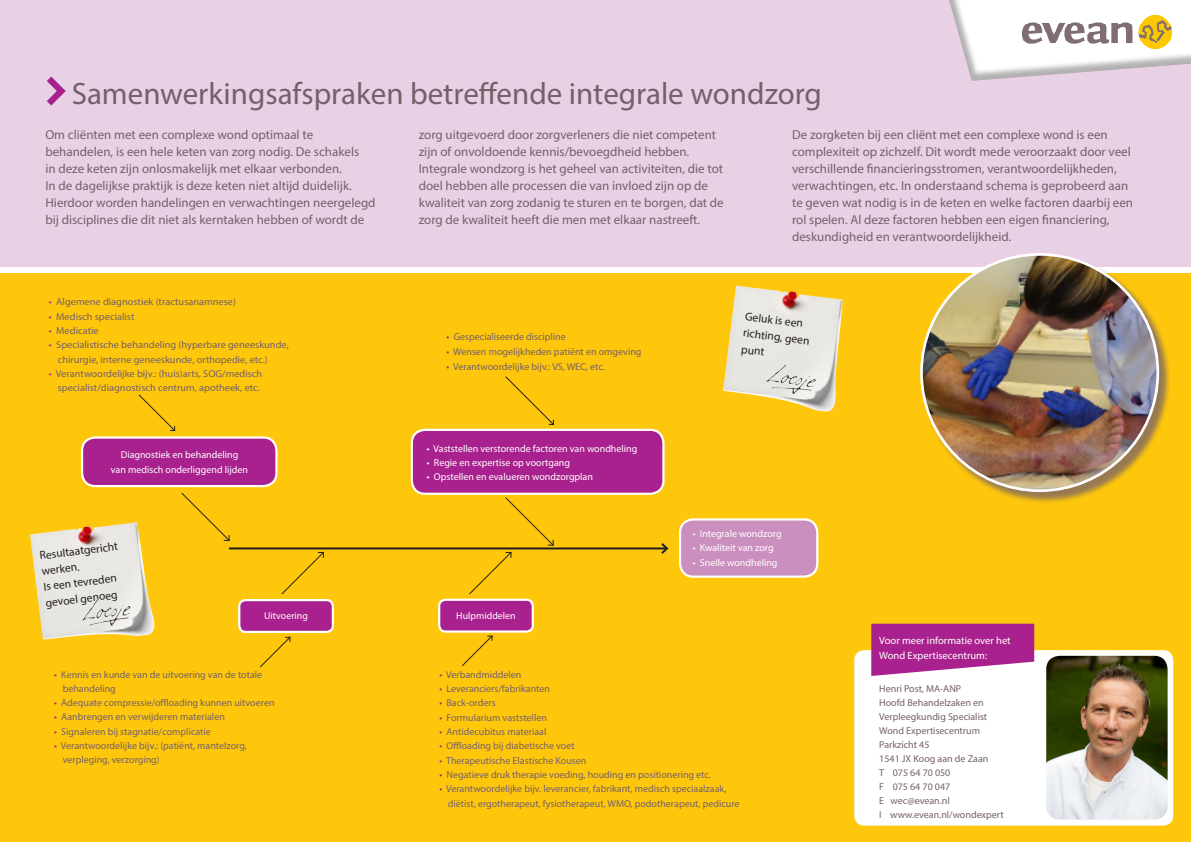
<style>
.page{position:relative;width:1191px;height:842px;background:#fff}
.page>*{position:absolute;margin:0;border:0;box-sizing:border-box;transform-origin:0 0}
.t1{font:31px "Myriad Pro";color:#75606a}
.t2{font:13px/17px "Myriad Pro";color:#75606a}
.t3{font:11.6px/16.4px "Myriad Pro";color:#231f20}
.t4{font:10.5px "Myriad Pro";color:#fff}
.t5{font:10px "Myriad Pro";color:#75606a}
.t6{font:10px "Myriad Pro";color:#75606a;scale:1.04 1}
.t7{font:10px "Myriad Pro";color:#fff}
.t8{font:9.9px "Myriad Pro";color:#fff}
.s1{color:#a9218e}
</style>
<div class="page">
<div style="left:0;top:273px;width:1191px;height:569px;background:#fec70c"></div>
<div style="left:0;top:0;width:1191px;height:266px;background:#e8d1e5"></div>
<svg style="left:47px;top:76px;width:19px;height:30px"></svg>
<div style="left:82px;top:437px;width:194px;height:49px;background:#a9218e;border-radius:13px"></div>
<div style="left:81px;top:436px;width:196px;height:51px;border:2px solid #fff;border-radius:13px"></div>
<div style="left:412px;top:430px;width:251px;height:64px;background:#a9218e;border-radius:13px"></div>
<div style="left:411px;top:429px;width:253px;height:66px;border:2px solid #fff;border-radius:13px"></div>
<div style="left:439px;top:600px;width:94px;height:31px;background:#a9218e;border-radius:6px"></div>
<div style="left:438px;top:599px;width:96px;height:34px;border:2px solid #fff;border-radius:6px"></div>
<div style="left:239px;top:600px;width:94px;height:32px;background:#a9218e;border-radius:6px"></div>
<div style="left:238px;top:599px;width:96px;height:34px;border:2px solid #fff;border-radius:6px"></div>
<div style="left:680px;top:519px;width:137px;height:58px;background:#cb8fbf;border-radius:13px"></div>
<div style="left:679px;top:518px;width:139px;height:60px;border:2px solid #fff;border-radius:13px"></div>
<svg style="left:138px;top:394px;width:37px;height:37px"></svg>
<div style="left:505px;top:376px;width:49px;height:49px;background:#fec70c"></div>
<div style="left:180px;top:491px;width:51px;height:51px;background:#fec70c"></div>
<hr style="left:229px;top:547px;width:438px;height:2px;background:#231f20">
<svg style="left:659px;top:541px;width:11px;height:15px"></svg>
<svg style="left:280px;top:551px;width:45px;height:44px;background:#f6c10c"></svg>
<div style="left:468px;top:496px;width:86px;height:99px;background:#fec70c"></div>
<svg style="left:259px;top:636px;width:32px;height:32px"></svg>
<svg style="left:461px;top:635px;width:32px;height:31px"></svg>
<img style="left:30px;top:522px;width:130px;height:117px">
<img style="left:83px;top:599px;width:47px;height:27px">
<img style="left:723px;top:286px;width:119px;height:126px">
<img style="left:766px;top:365px;width:49px;height:29px">
<div style="left:946px;top:0;width:245px;height:82px;background:#231f20;opacity:.35"></div>
<img style="left:1022px;top:16px;width:149px;height:33px">
<div style="left:921px;top:255px;width:250px;height:249px;background:#75606a;opacity:.75"></div>
<img style="left:921px;top:254px;width:236px;height:237px;border-radius:118px">
<div style="left:854px;top:650px;width:319px;height:176px;background:#fff;border-radius:10px"></div>
<img style="left:1046px;top:656px;width:121px;height:164px">
<svg style="left:871px;top:624px;width:163px;height:52px;background:#b43f9d"></svg>
<p class="t1" style="left:72px;top:74px;width:752px">Samenwerkingsafspraken betreffende integrale wondzorg</p>
<p class="t2" style="left:45px;top:126px;width:269px">Om cliënten met een complexe wond optimaal te</p>
<p class="t2" style="left:45px;top:143px;width:315px">behandelen, is een hele keten van zorg nodig. De schakels</p>
<p class="t2" style="left:45px;top:160px;width:298px">in deze keten zijn onlosmakelijk met elkaar verbonden.</p>
<p class="t2" style="left:45px;top:177px;width:308px">In de dagelijkse praktijk is deze keten niet altijd duidelijk.</p>
<p class="t2" style="left:45px;top:194px;width:332px">Hierdoor worden handelingen en verwachtingen neergelegd bij disciplines die dit niet als kerntaken hebben of wordt de</p>
<p class="t6" style="left:49px;top:296px;width:181px"><span class="s1">•</span> Algemene diagnostiek (tractusanamnese)</p>
<p class="t6" style="left:49px;top:310px;width:84px"><span class="s1">•</span> Medisch specialist</p>
<p class="t6" style="left:49px;top:325px;width:49px"><span class="s1">•</span> Medicatie</p>
<p class="t6" style="left:49px;top:339px;width:232px"><span class="s1">•</span> Specialistische behandeling (hyperbare geneeskunde,</p>
<p class="t6" style="left:58px;top:353px;width:204px">chirurgie, interne geneeskunde, orthopedie, etc.)</p>
<p class="t6" style="left:49px;top:367px;width:207px"><span class="s1">•</span> Verantwoordelijke bijv.: (huis)arts, SOG/medisch</p>
<p class="t6" style="left:58px;top:382px;width:196px">specialist/diagnostisch centrum, apotheek, etc.</p>
<p class="t7" style="left:121px;top:449px;width:119px">Diagnostiek en behandeling</p>
<p class="t7" style="left:111px;top:463px;width:139px">van medisch onderliggend lijden</p>
<p class="t3" style="left:39px;top:547px;width:80px;rotate:-7deg">Resultaatgericht</p>
<p class="t3" style="left:41px;top:563px;width:40px;rotate:-7deg">werken.</p>
<p class="t3" style="left:43px;top:578px;width:75px;rotate:-7deg">Is een tevreden gevoel genoeg</p>
<p class="t2" style="left:419px;top:126px;width:299px">zorg uitgevoerd door zorgverleners die niet competent</p>
<p class="t2" style="left:419px;top:143px;width:272px">zijn of onvoldoende kennis/bevoegdheid hebben.</p>
<p class="t2" style="left:419px;top:160px;width:306px">Integrale wondzorg is het geheel van activiteiten, die tot</p>
<p class="t2" style="left:419px;top:177px;width:291px">doel hebben alle processen die van invloed zijn op de</p>
<p class="t2" style="left:419px;top:194px;width:306px">kwaliteit van zorg zodanig te sturen en te borgen, dat de</p>
<p class="t2" style="left:419px;top:211px;width:283px">zorg de kwaliteit heeft die men met elkaar nastreeft.</p>
<p class="t2" style="left:792px;top:126px;width:342px">De zorgketen bij een cliënt met een complexe wond is een complexiteit op zichzelf. Dit wordt mede veroorzaakt door veel verschillende financieringsstromen, verantwoordelijkheden, verwachtingen, etc. In onderstaand schema is geprobeerd aan te geven wat nodig is in de keten en welke factoren daarbij een</p>
<p class="t2" style="left:792px;top:211px;width:319px">rol spelen. Al deze factoren hebben een eigen financiering, deskundigheid en verantwoordelijkheid.</p>
<p class="t5" style="left:446px;top:331px;width:121px"><span class="s1">•</span> Gespecialiseerde discipline</p>
<p class="t5" style="left:446px;top:345px;width:196px"><span class="s1">•</span> Wensen mogelijkheden patiënt en omgeving</p>
<p class="t5" style="left:446px;top:361px;width:160px"><span class="s1">•</span> Verantwoordelijke bijv.: VS, WEC, etc.</p>
<p class="t3" style="left:746px;top:308px;width:60px;rotate:7deg">Geluk is een</p>
<p class="t3" style="left:744px;top:324px;width:68px;rotate:7deg">richting, geen</p>
<p class="t3" style="left:742px;top:340px;width:25px;rotate:7deg">punt</p>
<p class="t7" style="left:427px;top:442px;width:212px">• Vaststellen verstorende factoren van wondheling</p>
<p class="t7" style="left:427px;top:456px;width:145px">• Regie en expertise op voortgang</p>
<p class="t7" style="left:427px;top:471px;width:168px">• Opstellen en evalueren wondzorgplan</p>
<p class="t7" style="left:693px;top:527px;width:90px">• Integrale wondzorg</p>
<p class="t7" style="left:693px;top:542px;width:82px">• Kwaliteit van zorg</p>
<p class="t7" style="left:693px;top:556px;width:86px">• Snelle wondheling</p>
<p class="t8" style="left:264px;top:610px;width:45px">Uitvoering</p>
<p class="t8" style="left:456px;top:609px;width:61px">Hulpmiddelen</p>
<p class="t5" style="left:54px;top:668px;width:209px"><span class="s1">•</span> Kennis en kunde van de uitvoering van de totale</p>
<p class="t5" style="left:63px;top:682px;width:55px">behandeling</p>
<p class="t5" style="left:54px;top:697px;width:222px"><span class="s1">•</span> Adequate compressie/offloading kunnen uitvoeren</p>
<p class="t5" style="left:54px;top:711px;width:172px"><span class="s1">•</span> Aanbrengen en verwijderen materialen</p>
<p class="t5" style="left:54px;top:725px;width:158px"><span class="s1">•</span> Signaleren bij stagnatie/complicatie</p>
<p class="t5" style="left:54px;top:739px;width:194px"><span class="s1">•</span> Verantwoordelijke bijv.: (patiënt, mantelzorg,</p>
<p class="t5" style="left:63px;top:754px;width:98px">verpleging, verzorging)</p>
<p class="t5" style="left:439px;top:668px;width:83px"><span class="s1">•</span> Verbandmiddelen</p>
<p class="t5" style="left:439px;top:682px;width:112px"><span class="s1">•</span> Leveranciers/fabrikanten</p>
<p class="t5" style="left:439px;top:697px;width:58px"><span class="s1">•</span> Back-orders</p>
<p class="t5" style="left:439px;top:711px;width:109px"><span class="s1">•</span> Formularium vaststellen</p>
<p class="t5" style="left:439px;top:725px;width:108px"><span class="s1">•</span> Antidecubitus materiaal</p>
<p class="t5" style="left:439px;top:740px;width:137px"><span class="s1">•</span> Offloading bij diabetische voet</p>
<p class="t5" style="left:439px;top:754px;width:148px"><span class="s1">•</span> Therapeutische Elastische Kousen</p>
<p class="t5" style="left:439px;top:768px;width:273px"><span class="s1">•</span> Negatieve druk therapie voeding, houding en positionering etc.</p>
<p class="t5" style="left:439px;top:783px;width:288px"><span class="s1">•</span> Verantwoordelijke bijv. leverancier, fabrikant, medisch speciaalzaak,</p>
<p class="t5" style="left:448px;top:797px;width:293px">diëtist, ergotherapeut, fysiotherapeut, WMO, podotherapeut, pedicure</p>
<p class="t4" style="left:879px;top:633px;width:133px">Voor meer informatie over het</p>
<p class="t4" style="left:879px;top:648px;width:109px">Wond Expertisecentrum:</p>
<p class="t5" style="left:879px;top:682px;width:83px">Henri Post, MA-ANP</p>
<p class="t5" style="left:879px;top:696px;width:106px">Hoofd Behandelzaken en</p>
<p class="t5" style="left:879px;top:710px;width:109px">Verpleegkundig Specialist</p>
<p class="t5" style="left:879px;top:724px;width:102px">Wond Expertisecentrum</p>
<p class="t5" style="left:879px;top:738px;width:52px">Parkzicht 45</p>
<p class="t5" style="left:879px;top:752px;width:111px">1541 JX Koog aan de Zaan</p>
<p class="t5" style="left:879px;top:766px;width:73px">T 075 64 70 050</p>
<p class="t5" style="left:879px;top:780px;width:73px">F 075 64 70 047</p>
<p class="t5" style="left:879px;top:794px;width:72px">E wec@evean.nl</p>
<p class="t5" style="left:879px;top:808px;width:126px">I www.evean.nl/wondexpert</p>
</div>
